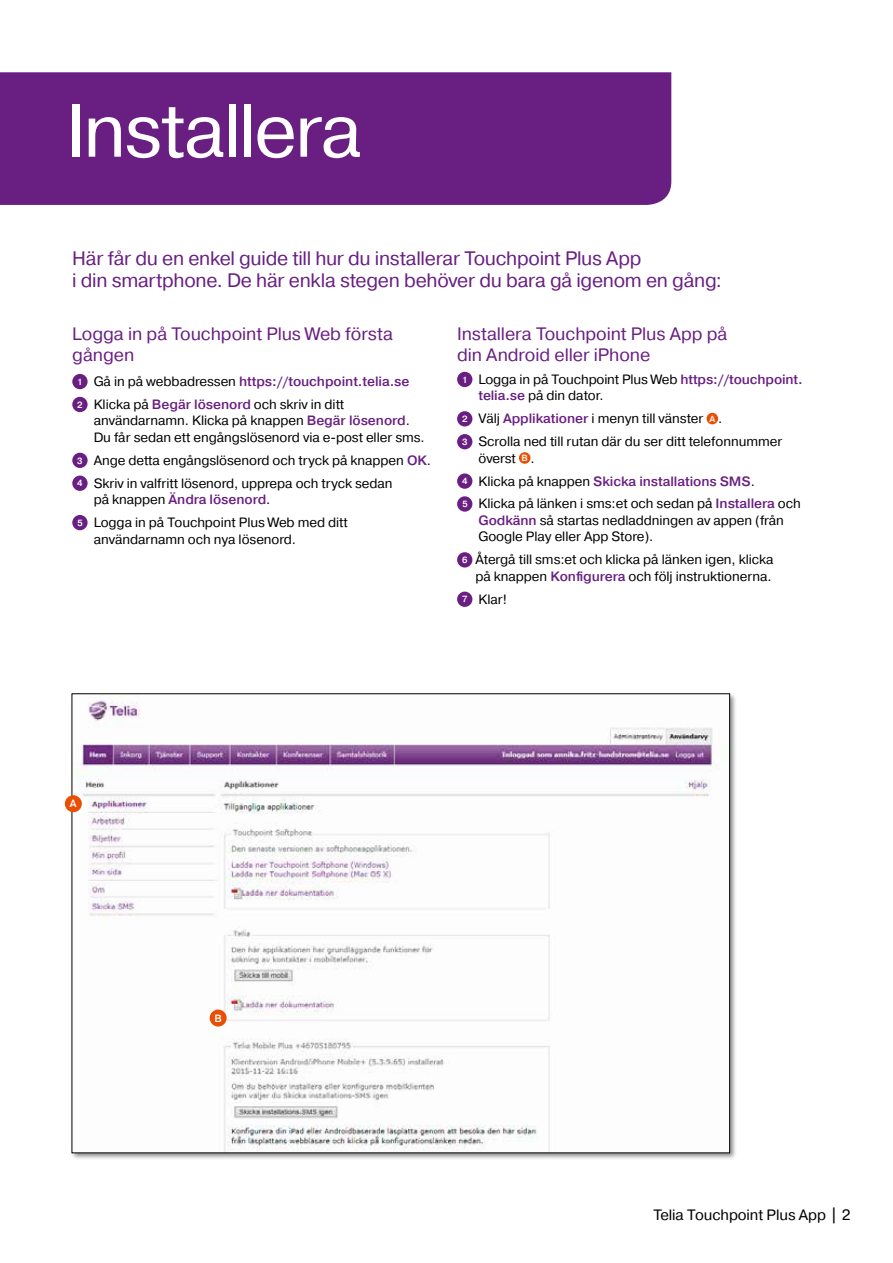
<style>
.page{position:relative;width:893px;height:1263px;background:#fff}
.page>*{position:absolute;margin:0;border:0;box-sizing:border-box;transform-origin:0 0}
.t1{font:75px "Pragmatica";letter-spacing:-.025em;color:#fff}
.t2{font:19.5px/22.5px "Pragmatica";letter-spacing:-.015em;color:#691f82}
.t3{font:18px/21px "Pragmatica";letter-spacing:-.005em;color:#691f82}
.t4{font:15px "Pragmatica";letter-spacing:-.005em;color:#000}
.t5{font:13.5px/23px "Pragmatica";letter-spacing:-.005em;color:#000}
.t6{font:500 10.5px "Pragmatica";color:#fff}
.s1{font-weight:500;font-size:9px;color:#fff}
.s2{font-weight:500;color:#691f82}
</style>
<div class="page">
<div style="left:70px;top:692px;width:667px;height:469px;background:#000;opacity:.45"></div>
<img style="left:74px;top:695px;width:654px;height:456px">
<div style="left:0;top:72px;width:671px;height:133px;background:#691f82"></div>
<div style="left:72px;top:374px;width:16px;height:15px;background:#691f82;border-radius:50%"></div>
<div style="left:72px;top:397px;width:16px;height:15px;background:#691f82;border-radius:50%"></div>
<div style="left:72px;top:453px;width:16px;height:15px;background:#691f82;border-radius:50%"></div>
<div style="left:72px;top:476px;width:16px;height:15px;background:#691f82;border-radius:50%"></div>
<div style="left:72px;top:515px;width:16px;height:15px;background:#691f82;border-radius:50%"></div>
<div style="left:457px;top:372px;width:15px;height:15px;background:#691f82;border-radius:50%"></div>
<div style="left:457px;top:411px;width:15px;height:15px;background:#691f82;border-radius:50%"></div>
<div style="left:707px;top:413px;width:11px;height:11px;background:#e94f04;border-radius:50%"></div>
<div style="left:457px;top:434px;width:15px;height:15px;background:#691f82;border-radius:50%"></div>
<div style="left:519px;top:452px;width:11px;height:12px;background:#e94f04;border-radius:50%"></div>
<div style="left:457px;top:473px;width:15px;height:16px;background:#691f82;border-radius:50%"></div>
<div style="left:457px;top:496px;width:15px;height:16px;background:#691f82;border-radius:50%"></div>
<div style="left:457px;top:552px;width:15px;height:15px;background:#691f82;border-radius:50%"></div>
<div style="left:457px;top:592px;width:15px;height:15px;background:#691f82;border-radius:50%"></div>
<div style="left:65px;top:795px;width:17px;height:17px;background:#e94f04;border-radius:50%"></div>
<div style="left:210px;top:1009px;width:17px;height:17px;background:#e94f04;border-radius:50%"></div>
<h1 class="t1" style="left:66px;top:85px;width:298px">Installera</h1>
<h2 class="t2" style="left:72px;top:247px;width:651px">Här får du en enkel guide till hur du installerar Touchpoint Plus App<br>i din smartphone. De här enkla stegen behöver du bara gå igenom en gång:</h2>
<h3 class="t3" style="left:72px;top:324px;width:322px">Logga in på Touchpoint Plus Web första gången</h3>
<p class="t5" style="left:77px;top:370px;width:334px"><span class="s1">1</span> Gå in på webbadressen <span class="s2">https://touchpoint.telia.se<br></span><span class="s1">2</span> Klicka på <span class="s2">Begär lösenord</span> och skriv in ditt</p>
<p class="t5" style="left:94px;top:413px;width:333px;line-height:16.5px">användarnamn. Klicka på knappen <span class="s2">Begär lösenord</span>.<br>Du får sedan ett engångslösenord via e-post eller sms.</p>
<p class="t5" style="left:77px;top:449px;width:355px"><span class="s1">3</span> Ange detta engångslösenord och tryck på knappen <span class="s2">OK</span>.<br><span class="s1">4</span> Skriv in valfritt lösenord, upprepa och tryck sedan</p>
<p class="t5" style="left:77px;top:488px;width:272px;text-indent:16px">på knappen <span class="s2">Ändra lösenord</span>.<br><span class="s1">5</span> Logga in på Touchpoint Plus Web med ditt</p>
<p class="t5" style="left:94px;top:528px;width:204px">användarnamn och nya lösenord.</p>
<h3 class="t3" style="left:457px;top:324px;width:272px">Installera Touchpoint Plus App på din Android eller iPhone</h3>
<p class="t5" style="left:478px;top:371px;width:326px;line-height:16.5px;text-indent:-16px"><span class="s1">1</span> Logga in på Touchpoint Plus Web <span class="s2">https://touchpoint. telia.se</span> på din dator.</p>
<p class="t5" style="left:462px;top:407px;width:322px"><span class="s1">2</span> Välj <span class="s2">Applikationer</span> i menyn till vänster <span class="s1">A</span> .<br><span class="s1">3</span> Scrolla ned till rutan där du ser ditt telefonnummer</p>
<p class="t5" style="left:462px;top:447px;width:340px;text-indent:16px">överst <span class="s1">B</span> .<br><span class="s1">4</span> Klicka på knappen <span class="s2">Skicka installations SMS</span>.<br><span class="s1">5</span> Klicka på länken i sms:et och sedan på <span class="s2">Installera</span> och</p>
<p class="t5" style="left:478px;top:512px;width:307px;line-height:16.5px"><span class="s2">Godkänn</span> så startas nedladdningen av appen (från<br>Google Play eller App Store).</p>
<p class="t5" style="left:462px;top:552px;width:313px;line-height:16.5px;text-align:right"><span class="s1">6</span> Återgå till sms:et och klicka på länken igen, klicka på knappen <span class="s2">Konfigurera</span> och följ instruktionerna.</p>
<p class="t5" style="left:462px;top:588px;width:46px"><span class="s1">7</span> Klar!</p>
<p class="t6" style="left:70px;top:797px;width:8px">A</p>
<p class="t6" style="left:214px;top:1011px;width:9px">B</p>
<p class="t4" style="left:653px;top:1206px;width:198px">Telia Touchpoint Plus App │ 2</p>
</div>
